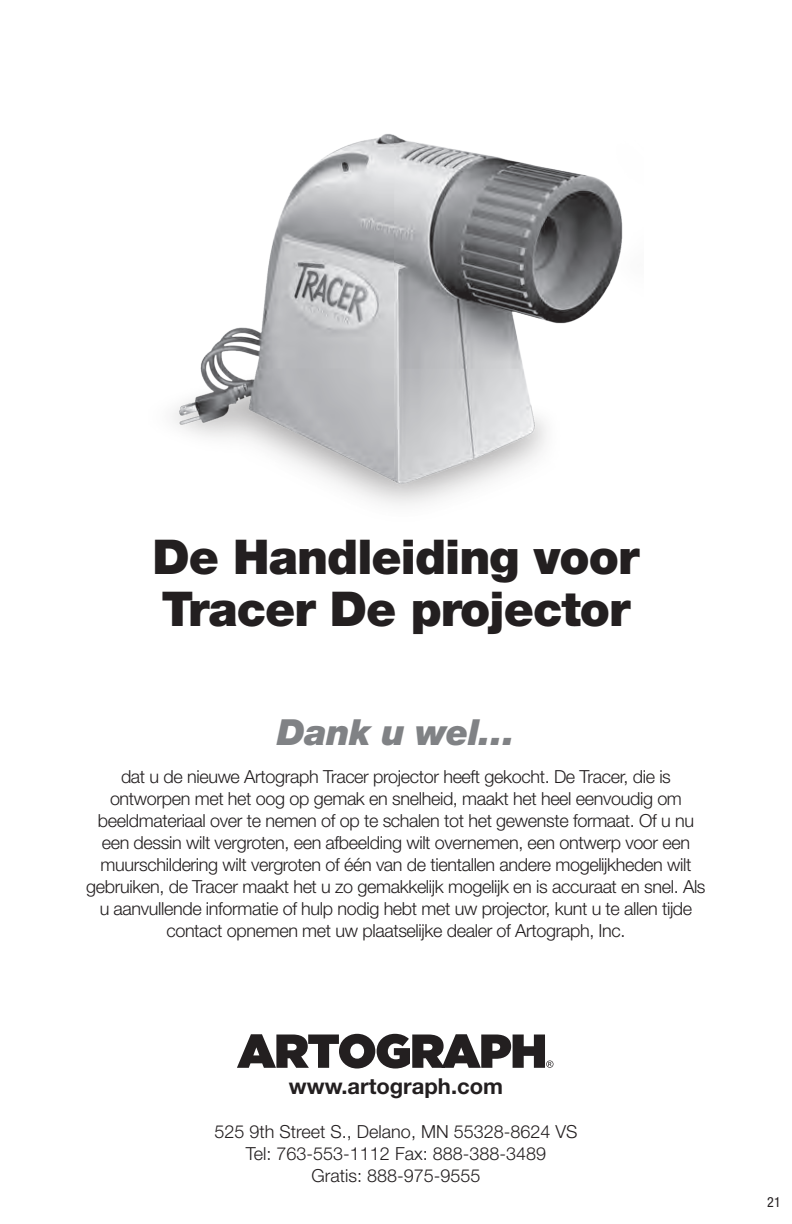
<style>
.page{position:relative;width:792px;height:1224px;background:#fff}
.page>*{position:absolute;margin:0;border:0;box-sizing:border-box;transform-origin:0 0}
.t1{font:900 48px/52px "Helvetica Neue";letter-spacing:-.02em;color:#231f20}
.t2{font:italic 900 36px "Helvetica Neue";letter-spacing:-.02em;color:#808285}
.t3{font:700 22px "Helvetica Neue";color:#231f20}
.t4{font:300 18px/22px "Helvetica Neue";letter-spacing:-.02em;color:#231f20;text-align:center}
.t5{font:300 18px/22px "Helvetica Neue";color:#231f20;text-align:center}
.t6{font:condensed 14px "Helvetica Neue";color:#231f20}
</style>
<div class="page">
<svg style="left:237px;top:1034px;width:316px;height:35px"></svg>
<img style="left:172px;top:134px;width:451px;height:371px">
<h1 class="t1" style="left:153px;top:531px;width:488px">De Handleiding voor<br>Tracer De projector</h1>
<h2 class="t2" style="left:277px;top:710px;width:239px">Dank u wel…</h2>
<p class="t4" style="left:86px;top:765px;width:621px">dat u de nieuwe Artograph Tracer projector heeft gekocht. De Tracer, die is ontworpen met het oog op gemak en snelheid, maakt het heel eenvoudig om beeldmateriaal over te nemen of op te schalen tot het gewenste formaat. Of u nu een dessin wilt vergroten, een afbeelding wilt overnemen, een ontwerp voor een muurschildering wilt vergroten of één van de tientallen andere mogelijkheden wilt gebruiken, de Tracer maakt het u zo gemakkelijk mogelijk en is accuraat en snel. Als u aanvullende informatie of hulp nodig hebt met uw projector, kunt u te allen tijde contact opnemen met uw plaatselijke dealer of Artograph, Inc.</p>
<p class="t3" style="left:289px;top:1073px;width:216px">www.artograph.com</p>
<p class="t5" style="left:215px;top:1120px;width:364px">525 9th Street S., Delano, MN 55328-8624 VS<br>Tel: 763-553-1112 Fax: 888-388-3489<br>Gratis: 888-975-9555</p>
<p class="t6" style="left:767px;top:1194px;width:15px">21</p>
</div>
